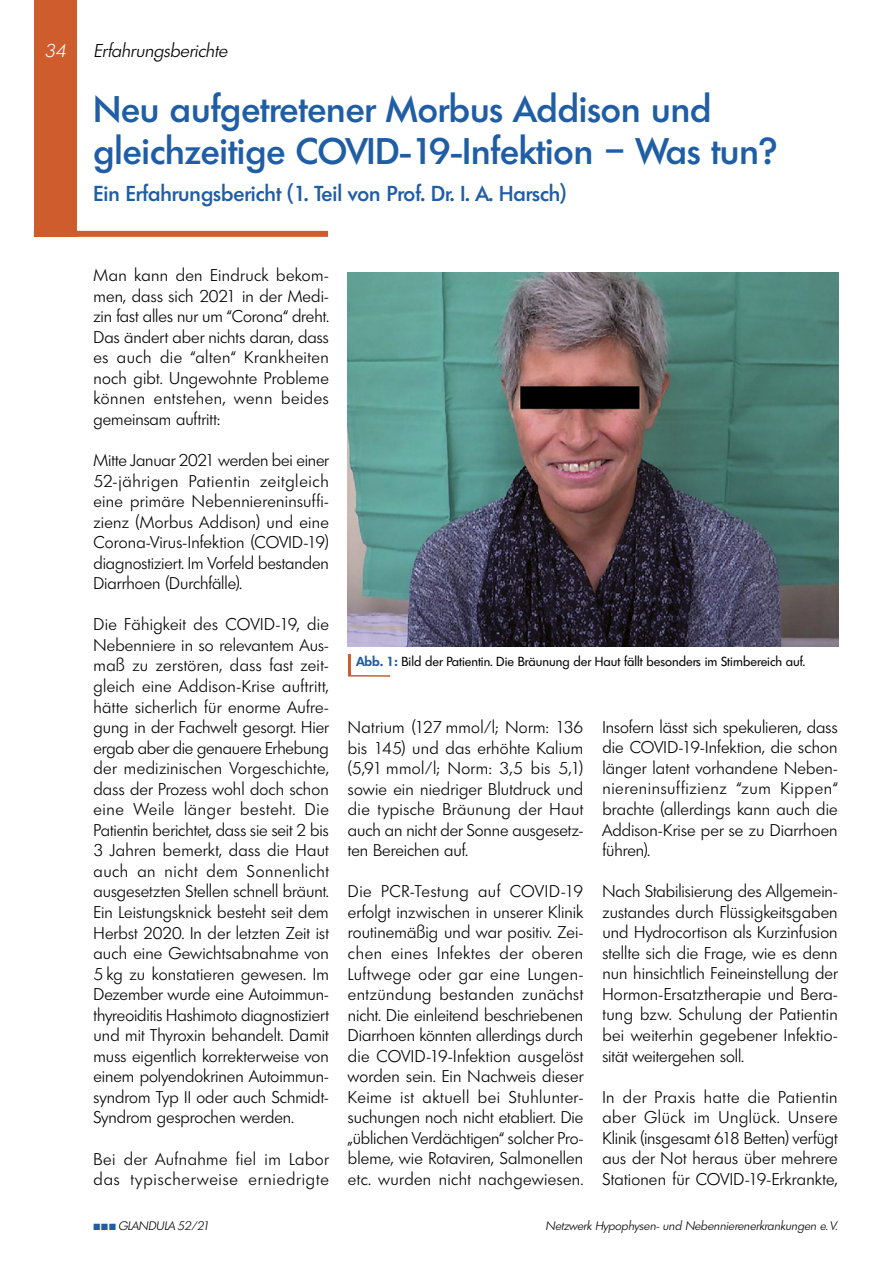
<style>
.page{position:relative;width:893px;height:1263px;background:#fff}
.page>*{position:absolute;margin:0;border:0;box-sizing:border-box;transform-origin:0 0}
.t1{font:500 36px/42px "Limerick";color:#1f5da5}
.t2{font:500 21px "Limerick";color:#1f5da5}
.t3{font:italic 300 18px "Limerick";letter-spacing:-.005em;color:#000}
.t4{font:italic 300 18px "Limerick";color:#fff}
.t5{font:300 16.5px/20.5px "Limerick";letter-spacing:.01em;color:#000;text-align:justify}
.t6{font:300 16.5px/20.5px "Limerick";letter-spacing:.045em;color:#000}
.t7{font:12.75px "Limerick";color:#000}
.t8{font:italic 300 12px "Limerick";color:#000}
.s1{color:#1f5da5}
.s2{font-weight:600;color:#1f5da5}
</style>
<div class="page">
<div style="left:34px;top:0;width:42px;height:69px;background:#ce5c2d"></div>
<div style="left:34px;top:68px;width:42px;height:169px;background:#ce5c2d"></div>
<div style="left:34px;top:231px;width:294px;height:6px;background:#ce5c2d"></div>
<hr style="left:348px;top:654px;width:3px;height:22px;background:#ce5c2d">
<hr style="left:348px;top:675px;width:42px;height:2px;background:#ce5c2d">
<img style="left:348px;top:272px;width:490px;height:375px">
<p class="t4" style="left:45px;top:39px;width:23px">34</p>
<p class="t3" style="left:94px;top:39px;width:135px">Erfahrungsberichte</p>
<h1 class="t1" style="left:94px;top:87px;width:685px">Neu aufgetretener Morbus Addison und gleichzeitige COVID-19-Infektion – Was tun?</h1>
<p class="t2" style="left:94px;top:180px;width:474px">Ein Erfahrungsbericht (1. Teil von Prof. Dr. I. A. Harsch)</p>
<p class="t5" style="left:94px;top:265px;width:237px">Man kann den Eindruck bekom&shy;men, dass sich 2021 in der Medi&shy;zin fast alles nur um “Corona“ dreht.<br>Das ändert aber nichts daran, dass es auch die “alten“ Krankheiten noch gibt. Ungewohnte Probleme können entstehen, wenn beides gemeinsam auftritt:</p>
<p class="t5" style="left:94px;top:450px;width:237px">Mitte Januar 2021 werden bei einer 52-jährigen Patientin zeitgleich eine primäre Nebenniereninsuffi&shy;zienz (Morbus Addison) und eine Corona-Virus-Infektion (COVID-19) diagnostiziert. Im Vorfeld bestanden Diarrhoen (Durchfälle).</p>
<p class="t5" style="left:94px;top:614px;width:237px">Die Fähigkeit des COVID-19, die Nebenniere in so relevantem Aus&shy;maß zu zerstören, dass fast zeit&shy;gleich eine Addison-Krise auftritt, hätte sicherlich für enorme Aufre&shy;gung in der Fachwelt gesorgt. Hier ergab aber die genauere Erhebung der medizinischen Vorgeschichte, dass der Prozess wohl doch schon eine Weile länger besteht. Die Patientin berichtet, dass sie seit 2 bis 3 Jahren bemerkt, dass die Haut auch an nicht dem Sonnenlicht ausgesetzten Stellen schnell bräunt.<br>Ein Leistungsknick besteht seit dem Herbst 2020. In der letzten Zeit ist auch eine Gewichtsabnahme von 5 kg zu konstatieren gewesen. Im Dezember wurde eine Autoimmun&shy;thyreoiditis Hashimoto diagnostiziert und mit Thyroxin behandelt. Damit muss eigentlich korrekterweise von einem polyendokrinen Autoimmun&shy;syndrom Typ II oder auch Schmidt-Syndrom gesprochen werden.</p>
<p class="t6" style="left:94px;top:1148px;width:237px">Bei der Aufnahme fiel im Labor das typischerweise erniedrigte</p>
<p class="t8" style="left:94px;top:1218px;width:118px"><span class="s1">■■■</span> GLANDULA 52/21</p>
<p class="t7" style="left:356px;top:653px;width:450px"><span class="s2">Abb. 1:</span> Bild der Patientin. Die Bräunung der Haut fällt besonders im Stirnbereich auf.</p>
<p class="t5" style="left:348px;top:717px;width:237px">Natrium (127 mmol/l; Norm: 136 bis 145) und das erhöhte Kalium (5,91 mmol/l; Norm: 3,5 bis 5,1) sowie ein niedriger Blutdruck und die typische Bräunung der Haut auch an nicht der Sonne ausgesetz&shy;ten Bereichen auf.</p>
<p class="t5" style="left:348px;top:881px;width:237px">Die PCR-Testung auf COVID-19 erfolgt inzwischen in unserer Klinik routinemäßig und war positiv. Zei&shy;chen eines Infektes der oberen Luftwege oder gar eine Lungen&shy;entzündung bestanden zunächst nicht. Die einleitend beschriebenen Diarrhoen könnten allerdings durch die COVID-19-Infektion ausgelöst worden sein. Ein Nachweis dieser Keime ist aktuell bei Stuhlunter&shy;suchungen noch nicht etabliert. Die „üblichen Verdächtigen“ solcher Pro&shy;bleme, wie Rotaviren, Salmonellen etc. wurden nicht nachgewiesen.</p>
<p class="t5" style="left:602px;top:717px;width:237px">Insofern lässt sich spekulieren, dass die COVID-19-Infektion, die schon länger latent vorhandene Neben&shy;niereninsuffizienz “zum Kippen“ brachte (allerdings kann auch die Addison-Krise per se zu Diarrhoen führen).</p>
<p class="t5" style="left:602px;top:881px;width:237px">Nach Stabilisierung des Allgemein&shy;zustandes durch Flüssigkeitsgaben und Hydrocortison als Kurzinfusion stellte sich die Frage, wie es denn nun hinsichtlich Feineinstellung der Hormon-Ersatztherapie und Bera&shy;tung bzw. Schulung der Patientin bei weiterhin gegebener Infektio&shy;sität weitergehen soll.</p>
<p class="t5" style="left:602px;top:1086px;width:237px">In der Praxis hatte die Patientin aber Glück im Unglück. Unsere Klinik (insgesamt 618 Betten) verfügt aus der Not heraus über mehrere Stationen für COVID-19-Erkrankte,</p>
<p class="t8" style="left:545px;top:1218px;width:293px">Netzwerk Hypophysen- und Nebennierenerkrankungen e. V.</p>
</div>
